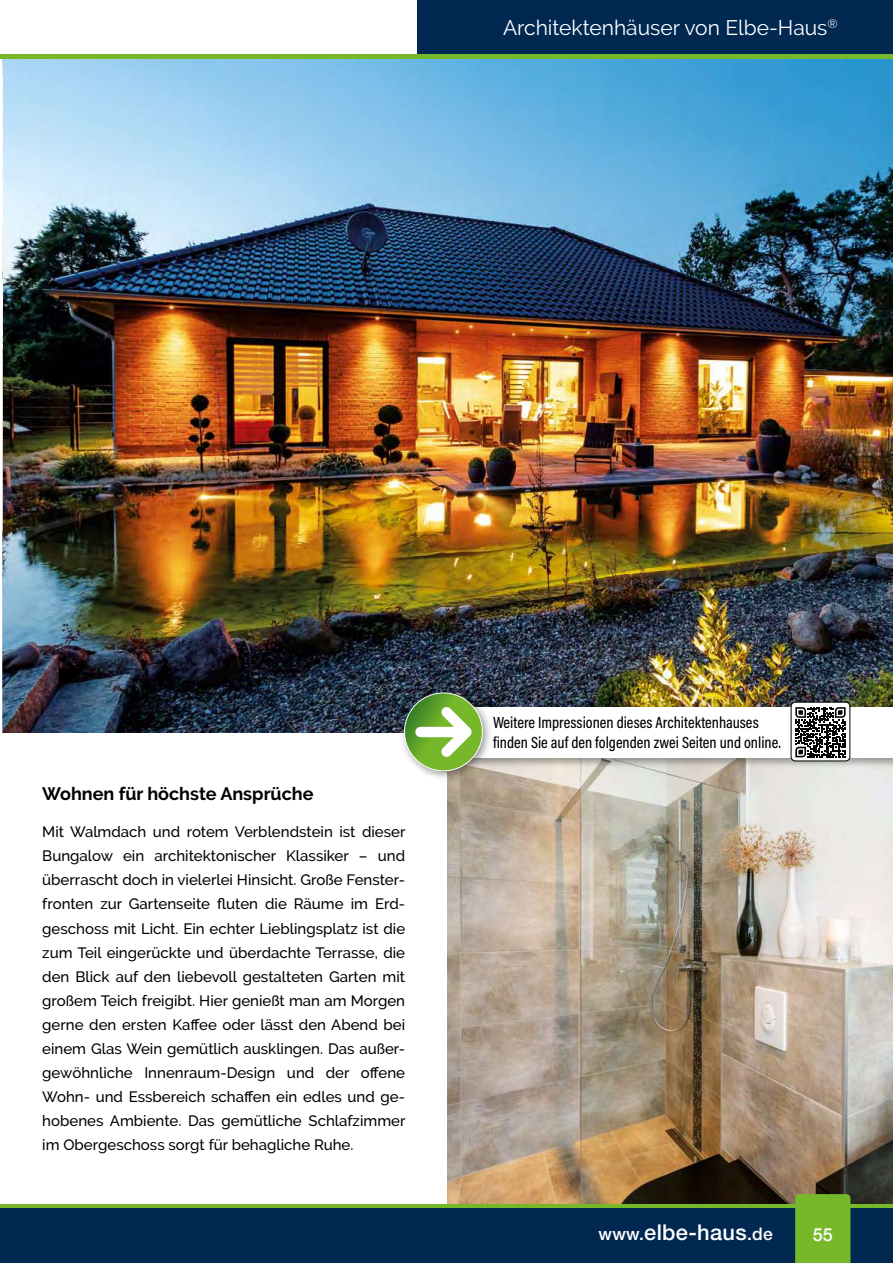
<style>
.page{position:relative;width:893px;height:1263px;background:#fff}
.page>*{position:absolute;margin:0;border:0;box-sizing:border-box;transform-origin:0 0}
.t1{font:500 21.75px "Helvetica Neue";letter-spacing:.015em;color:#fff}
.t2{font:21px "Raleway";color:#fff}
.t3{font:700 18px "Raleway";color:#000}
.t4{font:500 18px "Helvetica Neue";color:#fff}
.t5{font:500 16.2px/19.5px "Acumin Pro Cond";color:#000}
.t6{font:500 15px/24px "Raleway";color:#000;text-align:justify}
.s1{font-size:17.4px}
</style>
<div class="page">
<img style="left:447px;top:770px;width:446px;height:434px">
<img style="left:2px;top:58px;width:891px;height:675px">
<div style="left:440px;top:701px;width:453px;height:69px;background:#000;opacity:.45"></div>
<div style="left:446px;top:707px;width:447px;height:50px;background:#fff"></div>
<div style="left:399px;top:688px;width:94px;height:94px;background:#000;opacity:.45"></div>
<svg style="left:404px;top:693px;width:78px;height:78px;background:#6eae35"></svg>
<div style="left:404px;top:693px;width:78px;height:78px;border:1px solid #fff;border-radius:50%"></div>
<svg style="left:415px;top:706px;width:57px;height:51px"></svg>
<div style="left:791px;top:702px;width:59px;height:59px;background:#fff;border-radius:4px"></div>
<svg style="left:795px;top:707px;width:50px;height:50px"></svg>
<div style="left:791px;top:702px;width:59px;height:59px;border:1px solid #000;border-radius:4px"></div>
<div style="left:418px;top:0;width:475px;height:57px;background:#002851"></div>
<div style="left:0;top:1204px;width:893px;height:22px;background:#76b82a"></div>
<div style="left:0;top:1208px;width:893px;height:37px;background:#002851"></div>
<div style="left:0;top:1233px;width:893px;height:30px;background:#002851"></div>
<div style="left:795px;top:1194px;width:55px;height:69px;background:#76b82a"></div>
<hr style="left:0;top:54px;width:893px;height:4px;background:#76b82a">
<h2 class="t2" style="left:503px;top:15px;width:336px">Architektenhäuser von Elbe-Haus<sup>®</sup></h2>
<p class="t3" style="left:42px;top:783px;width:273px">Wohnen für höchste Ansprüche</p>
<p class="t6" style="left:42px;top:820px;width:365px">Mit Walmdach und rotem Verblendstein ist dieser Bungalow ein architektonischer Klassiker – und überrascht doch in vielerlei Hinsicht. Große Fenster&shy;fronten zur Gartenseite fluten die Räume im Erd&shy;geschoss mit Licht. Ein echter Lieblingsplatz ist die zum Teil eingerückte und überdachte Terrasse, die den Blick auf den liebevoll gestalteten Garten mit großem Teich freigibt. Hier genießt man am Morgen gerne den ersten Kaffee oder lässt den Abend bei einem Glas Wein gemütlich ausklingen. Das außer&shy;gewöhnliche Innenraum-Design und der offene Wohn- und Essbereich schaffen ein edles und ge&shy;hobenes Ambiente. Das gemütliche Schlafzimmer im Obergeschoss sorgt für behagliche Ruhe.</p>
<p class="t5" style="left:493px;top:713px;width:289px">Weitere Impressionen dieses Architektenhauses finden Sie auf den folgenden zwei Seiten und online.</p>
<h1 class="t1" style="left:599px;top:1215px;width:176px"><span class="s1">www.</span>elbe-haus<span class="s1">.de</span></h1>
<p class="t4" style="left:813px;top:1220px;width:22px">55</p>
</div>
